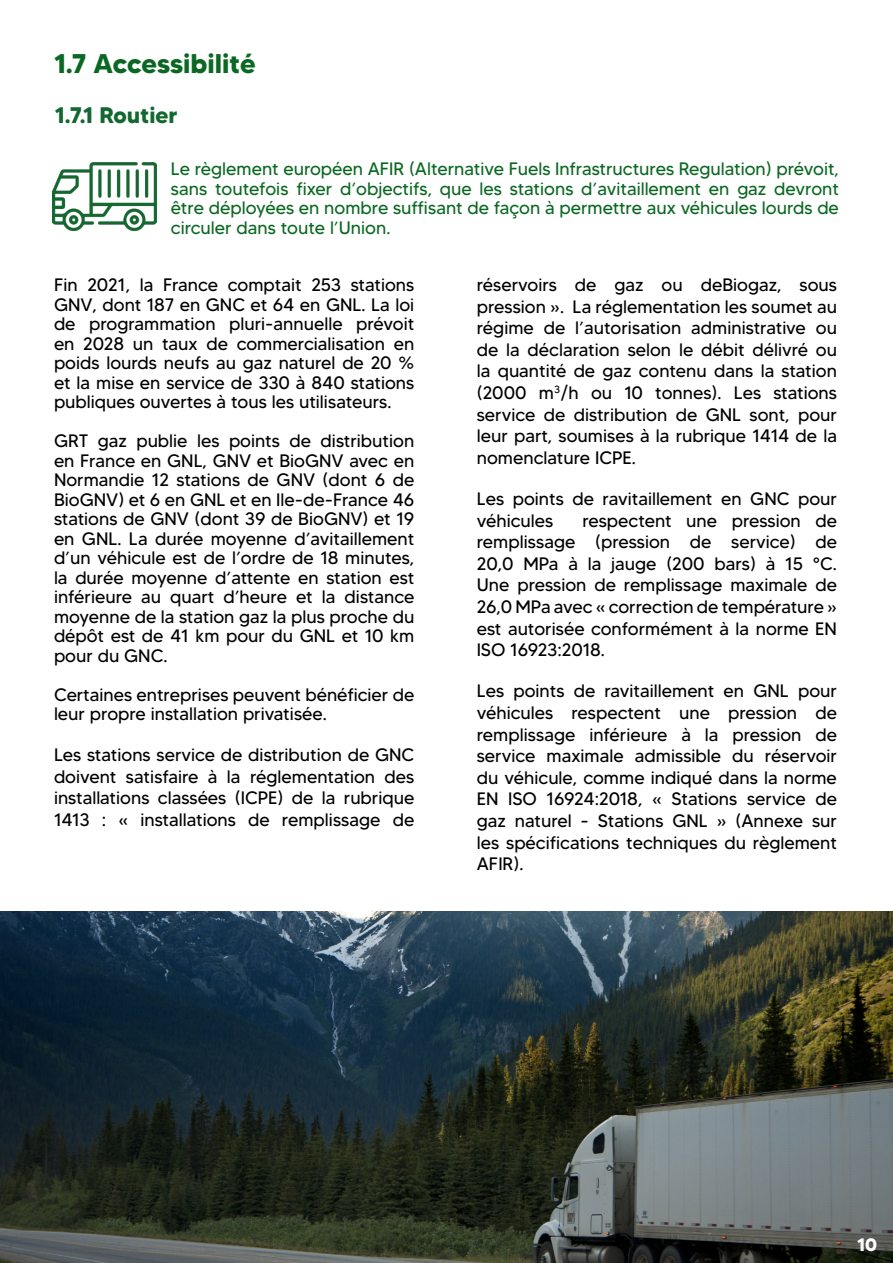
<style>
.page{position:relative;width:893px;height:1263px;background:#fff}
.page>*{position:absolute;margin:0;border:0;box-sizing:border-box;transform-origin:0 0}
.t1{font:700 27px "MADETOMMY";color:#0b6822}
.t2{font:700 22.5px "MADETOMMY";color:#12682f}
.t3{font:18px/21.6px "MADETOMMY";color:#000;text-align:justify}
.t4{font:18px/19.5px "MADETOMMY";color:#0b6822;text-align:justify}
.t5{font:700 18px "MADETOMMY";color:#fff}
</style>
<div class="page">
<img style="left:53px;top:163px;width:104px;height:67px">
<img style="left:0;top:911px;width:893px;height:352px">
<h1 class="t1" style="left:54px;top:47px;width:203px">1.7 Accessibilité</h1>
<p class="t2" style="left:55px;top:101px;width:124px">1.7.1 Routier</p>
<p class="t4" style="left:171px;top:159px;width:670px">Le règlement européen AFIR (Alternative Fuels Infrastructures Regulation) prévoit, sans toutefois fixer d’objectifs, que les stations d’avitaillement en gaz devront être déployées en nombre suffisant de façon à permettre aux véhicules lourds de circuler dans toute l’Union.</p>
<p class="t3" style="left:54px;top:275px;width:362px;line-height:19.5px">Fin 2021, la France comptait 253 stations GNV, dont 187 en GNC et 64 en GNL. La loi de programmation pluri-annuelle prévoit en 2028 un taux de commercialisation en poids lourds neufs au gaz naturel de 20 % et la mise en service de 330 à 840 stations publiques ouvertes à tous les utilisateurs.</p>
<p class="t3" style="left:54px;top:431px;width:362px;line-height:19.5px">GRT gaz publie les points de distribution en France en GNL, GNV et BioGNV avec en Normandie 12 stations de GNV (dont 6 de BioGNV) et 6 en GNL et en Ile-de-France 46 stations de GNV (dont 39 de BioGNV) et 19 en GNL. La durée moyenne d’avitaillement d’un véhicule est de l’ordre de 18 minutes, la durée moyenne d’attente en station est inférieure au quart d’heure et la distance moyenne de la station gaz la plus proche du dépôt est de 41 km pour du GNL et 10 km pour du GNC.</p>
<p class="t3" style="left:54px;top:684px;width:362px;line-height:19.5px">Certaines entreprises peuvent bénéficier de leur propre installation privatisée.</p>
<p class="t3" style="left:54px;top:744px;width:362px">Les stations service de distribution de GNC doivent satisfaire à la réglementation des installations classées (ICPE) de la rubrique 1413 : « installations de remplissage de</p>
<p class="t3" style="left:477px;top:274px;width:362px">réservoirs de gaz ou deBiogaz, sous pression ». La réglementation les soumet au régime de l’autorisation administrative ou de la déclaration selon le débit délivré ou la quantité de gaz contenu dans la station (2000 m<sup>3</sup>/h ou 10 tonnes). Les stations service de distribution de GNL sont, pour leur part, soumises à la rubrique 1414 de la nomenclature ICPE.</p>
<p class="t3" style="left:477px;top:488px;width:362px">Les points de ravitaillement en GNC pour véhicules</p>
<p class="t3" style="left:477px;top:509px;width:362px;text-indent:105px">respectent une pression de remplissage (pression de service) de 20,0 MPa à la jauge (200 bars) à 15 °C.<br>Une pression de remplissage maximale de 26,0 MPa avec « correction de température » est autorisée conformément à la norme EN ISO 16923:2018.</p>
<p class="t3" style="left:477px;top:680px;width:362px">Les points de ravitaillement en GNL pour véhicules respectent une pression de remplissage inférieure à la pression de service maximale admissible du réservoir du véhicule, comme indiqué dans la norme EN ISO 16924:2018, « Stations service de gaz naturel - Stations GNL » (Annexe sur les spécifications techniques du règlement AFIR).</p>
<p class="t5" style="left:848px;top:1233px;width:21px">10</p>
<p class="t5" style="left:857px;top:1233px;width:21px">10</p>
</div>
